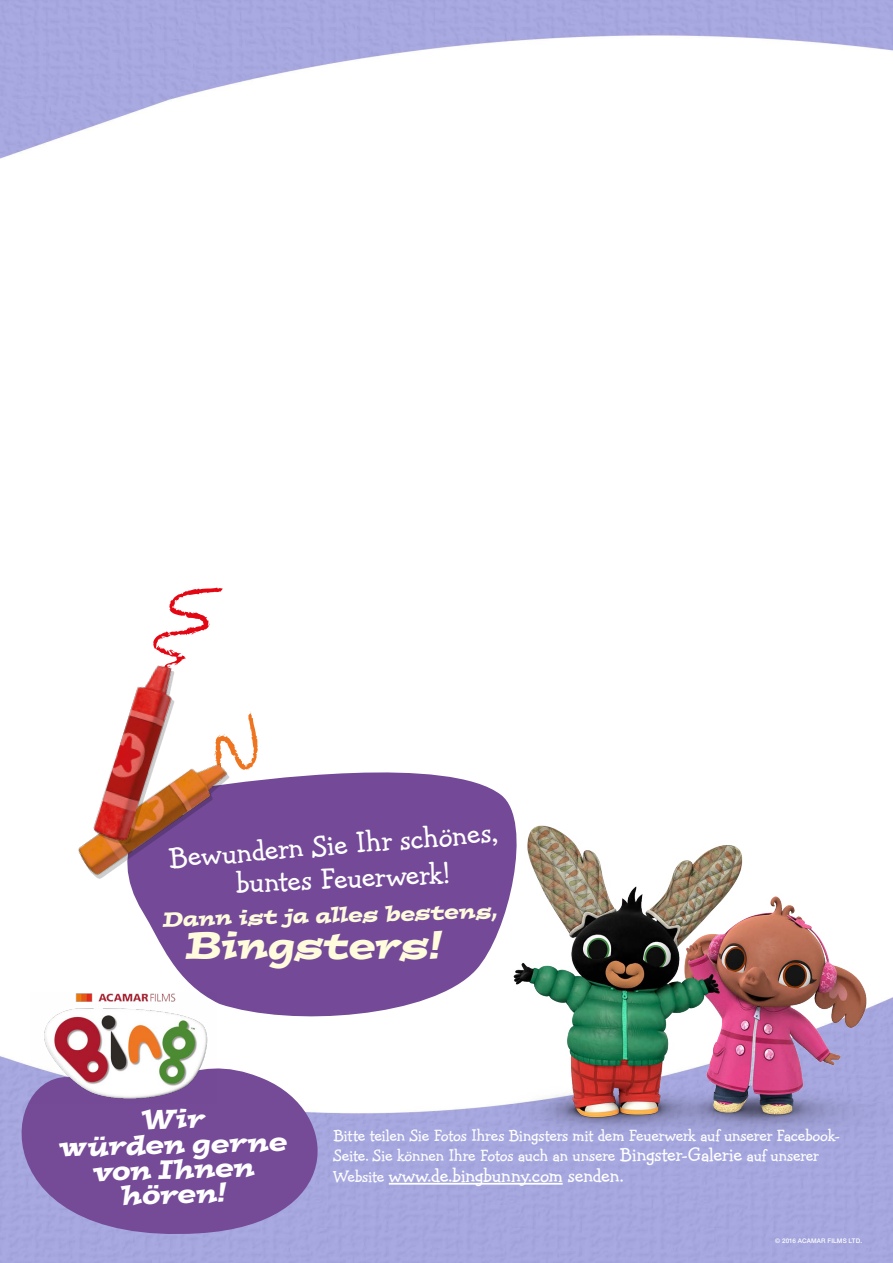
<style>
.page{position:relative;width:893px;height:1263px;background:#fff}
.page>*{position:absolute;margin:0;border:0;box-sizing:border-box;transform-origin:0 0}
.t1{font:italic 38.55px "Postino";letter-spacing:-.01em;color:#fffbdd}
.t2{font:31.5px "Hank BT";color:#fff}
.t3{font:italic 26.7px/25px "Postino Std";color:#fff;text-align:center}
.t4{font:italic 21px "Postino";color:#fffbdd}
.t5{font:20.4px "Hank BT";letter-spacing:-.015em;color:#fff}
.t6{font:17.55px/20.5px "Hank BT";letter-spacing:-.01em;color:#fff}
.t7{font:500 6.3px "Helvetica Neue";letter-spacing:.02em;color:#fff}
.s1{font-size:20.4px}
.s2{font-size:17.55px}
</style>
<div class="page">
<img style="left:0;top:825px;width:893px;height:438px">
<svg style="left:104px;top:772px;width:430px;height:256px;fill:#744a98"></svg>
<svg style="left:0;top:1045px;width:345px;height:202px;background:#9279b8"></svg>
<img style="left:31px;top:993px;width:185px;height:111px">
<hr style="left:389px;top:1183px;width:174px;height:1px;background:#fff">
<img style="left:0;top:0;width:893px;height:159px">
<img style="left:22px;top:711px;width:247px;height:205px">
<svg style="left:169px;top:587px;width:54px;height:30px"></svg>
<img style="left:60px;top:617px;width:166px;height:290px">
<h2 class="t2" style="left:168px;top:837px;width:331px;rotate:-4deg">Bewundern Sie Ihr schönes,</h2>
<h2 class="t2" style="left:236px;top:863px;width:215px;rotate:-2deg">buntes Feuerwerk!</h2>
<h1 class="t1" style="left:186px;top:919px;width:259px">Bingsters!</h1>
<p class="t4" style="left:162px;top:907px;width:337px;rotate:-2deg">Dann ist ja alles bestens,</p>
<h3 class="t3" style="left:59px;top:1108px;width:229px;rotate:-1deg">Wir<br>würden gerne von Ihnen hören!</h3>
<p class="t6" style="left:333px;top:1124px;width:508px">Bitte teilen Sie Fotos Ihres Bingsters mit dem Feuerwerk auf unserer Facebook-<br>Seite. Sie können Ihre Fotos auch an unsere <span class="s1">Bingster-Galerie</span> auf unserer</p>
<p class="t5" style="left:333px;top:1162px;width:292px"><span class="s2">Website</span> www.de.bingbunny.com senden.</p>
<p class="t7" style="left:775px;top:1236px;width:88px">© 2016 ACAMAR FILMS LTD.</p>
</div>
